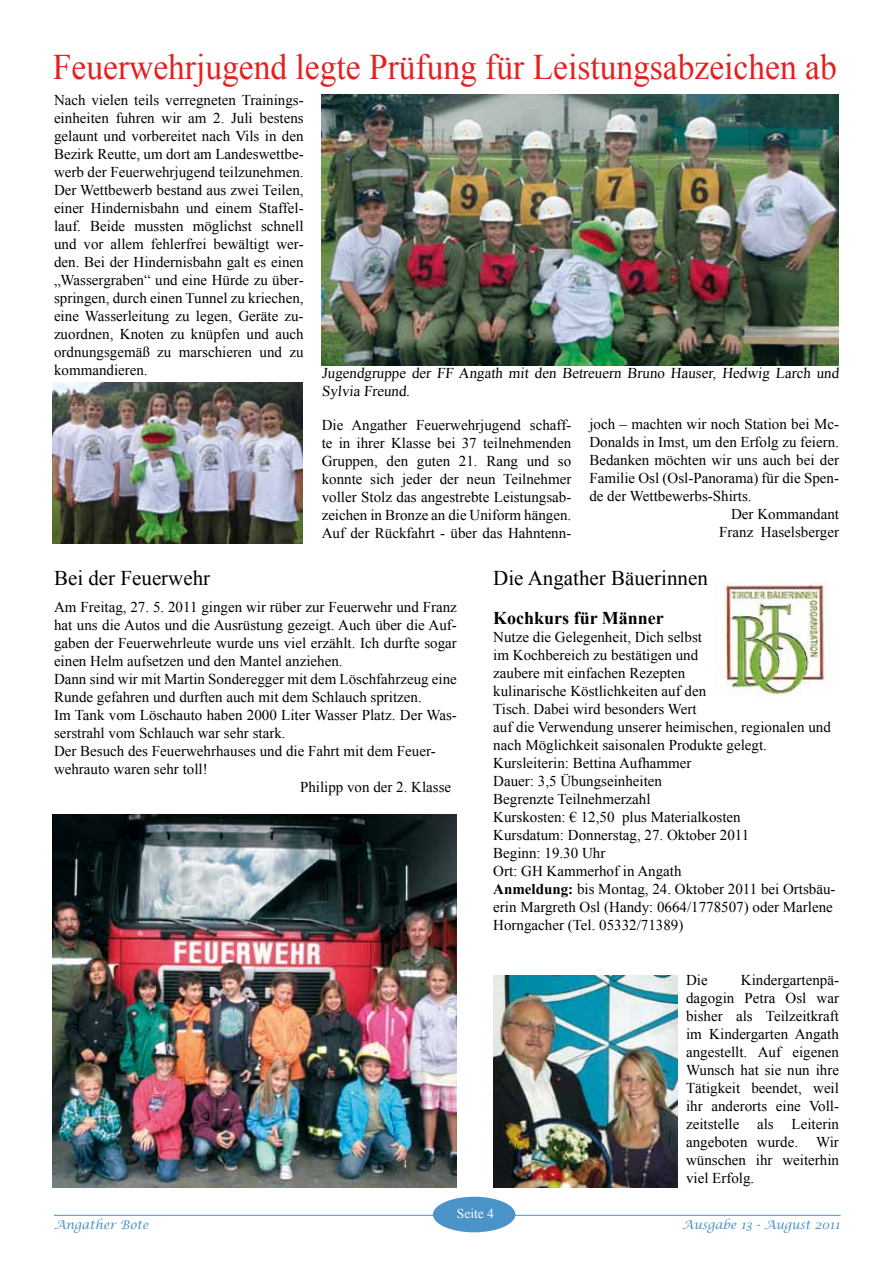
<style>
.page{position:relative;width:893px;height:1263px;background:#fff}
.page>*{position:absolute;margin:0;border:0;box-sizing:border-box;transform-origin:0 0}
.t1{font:36px "Times New Roman";color:#e32121;scale:.93 1}
.t2{font:21px "Times New Roman";color:#000}
.t3{font:700 18px "Times New Roman";color:#000}
.t4{font:15px/18px "Times New Roman";color:#000;text-align:justify}
.t5{font:13.5px "Times New Roman";color:#fff}
.t6{font:italic 12px "Lucida Calligraphy";color:#4a93c9}
.s1{font-weight:700}
</style>
<div class="page">
<hr style="left:54px;top:1215px;width:787px;height:1px;background:#4a93c9">
<div style="left:433px;top:1197px;width:82px;height:35px;background:#4a93c9;border-radius:50%"></div>
<img style="left:322px;top:94px;width:517px;height:272px">
<img style="left:53px;top:382px;width:250px;height:162px">
<img style="left:720px;top:583px;width:111px;height:113px">
<img style="left:493px;top:975px;width:184px;height:212px">
<img style="left:53px;top:814px;width:404px;height:373px">
<h1 class="t1" style="left:53px;top:43px;width:844px">Feuerwehrjugend legte Prüfung für Leistungsabzeichen ab</h1>
<p class="t4" style="left:54px;top:91px;width:251px">Nach vielen teils verregneten Trainings&shy;einheiten fuhren wir am 2. Juli bestens gelaunt und vorbereitet nach Vils in den Bezirk Reutte, um dort am Landeswettbe&shy;werb der Feuerwehrjugend teilzunehmen.<br>Der Wettbewerb bestand aus zwei Teilen, einer Hindernisbahn und einem Staffel&shy;lauf. Beide mussten möglichst schnell und vor allem fehlerfrei bewältigt wer&shy;den. Bei der Hindernisbahn galt es einen „Wassergraben“ und eine Hürde zu über&shy;springen, durch einen Tunnel zu kriechen, eine Wasserleitung zu legen, Geräte zu&shy;zuordnen, Knoten zu knüpfen und auch ordnungsgemäß zu marschieren und zu kommandieren.</p>
<p class="t4" style="left:322px;top:364px;width:520px">Jugendgruppe der FF Angath mit den Betreuern Bruno Hauser, Hedwig Larch und<br>Sylvia Freund.</p>
<p class="t4" style="left:322px;top:416px;width:251px">Die Angather Feuerwehrjugend schaff&shy;te in ihrer Klasse bei 37 teilnehmenden Gruppen, den guten 21. Rang und so konnte sich jeder der neun Teilnehmer voller Stolz das angestrebte Leistungsab&shy;zeichen in Bronze an die Uniform hängen.<br>Auf der Rückfahrt - über das Hahntenn-</p>
<p class="t4" style="left:589px;top:415px;width:251px">joch – machten wir noch Station bei Mc-</p>
<p class="t4" style="left:589px;top:433px;width:251px">Donalds in Imst, um den Erfolg zu feiern.</p>
<p class="t4" style="left:589px;top:451px;width:251px">Bedanken möchten wir uns auch bei der</p>
<p class="t4" style="left:589px;top:469px;width:251px">Familie Osl (Osl-Panorama) für die Spen-</p>
<p class="t4" style="left:589px;top:487px;width:164px">de der Wettbewerbs-Shirts.</p>
<p class="t4" style="left:731px;top:505px;width:109px">Der Kommandant</p>
<p class="t4" style="left:719px;top:523px;width:121px">Franz Haselsberger</p>
<h2 class="t2" style="left:54px;top:564px;width:158px">Bei der Feuerwehr</h2>
<p class="t4" style="left:54px;top:597px;width:404px">Am Freitag, 27. 5. 2011 gingen wir rüber zur Feuerwehr und Franz</p>
<p class="t4" style="left:54px;top:615px;width:404px">hat uns die Autos und die Ausrüstung gezeigt. Auch über die Auf-</p>
<p class="t4" style="left:54px;top:633px;width:404px">gaben der Feuerwehrleute wurde uns viel erzählt. Ich durfte sogar</p>
<p class="t4" style="left:54px;top:651px;width:290px">einen Helm aufsetzen und den Mantel anziehen.</p>
<p class="t4" style="left:54px;top:669px;width:404px">Dann sind wir mit Martin Sonderegger mit dem Löschfahrzeug eine</p>
<p class="t4" style="left:54px;top:687px;width:369px">Runde gefahren und durften auch mit dem Schlauch spritzen.</p>
<p class="t4" style="left:54px;top:705px;width:404px">Im Tank vom Löschauto haben 2000 Liter Wasser Platz. Der Was-</p>
<p class="t4" style="left:54px;top:723px;width:233px">serstrahl vom Schlauch war sehr stark.</p>
<p class="t4" style="left:54px;top:741px;width:383px">Der Besuch des Feuerwehrhauses und die Fahrt mit dem Feuer-</p>
<p class="t4" style="left:54px;top:759px;width:155px">wehrauto waren sehr toll!</p>
<p class="t4" style="left:300px;top:777px;width:153px">Philipp von der 2. Klasse</p>
<h2 class="t2" style="left:493px;top:564px;width:216px">Die Angather Bäuerinnen</h2>
<p class="t3" style="left:493px;top:606px;width:172px">Kochkurs für Männer</p>
<p class="t4" style="left:493px;top:628px;width:344px;text-align:left">Nutze die Gelegenheit, Dich selbst<br>im Kochbereich zu bestätigen und<br>zaubere mit einfachen Rezepten<br>kulinarische Köstlichkeiten auf den<br>Tisch. Dabei wird besonders Wert<br>auf die Verwendung unserer heimischen, regionalen und nach Möglichkeit saisonalen Produkte gelegt.<br>Kursleiterin: Bettina Aufhammer<br>Dauer: 3,5 Übungseinheiten<br>Begrenzte Teilnehmerzahl<br>Kurskosten: € 12,50 plus Materialkosten<br>Kursdatum: Donnerstag, 27. Oktober 2011<br>Beginn: 19.30 Uhr<br>Ort: GH Kammerhof in Angath<br><span class="s1">Anmeldung:</span> bis Montag, 24. Oktober 2011 bei Ortsbäu&shy;erin Margreth Osl (Handy: 0664/1778507) oder Marlene Horngacher (Tel. 05332/71389)</p>
<p class="t4" style="left:686px;top:971px;width:154px;text-indent:55px">Kindergartenpä&shy;dagogin Petra Osl war bisher als Teilzeitkraft im Kindergarten Angath angestellt. Auf eigenen Wunsch hat sie nun ihre Tätigkeit beendet, weil ihr anderorts eine Voll&shy;zeitstelle als Leiterin angeboten wurde. Wir wünschen ihr weiterhin viel Erfolg.</p>
<p class="t4" style="left:686px;top:971px;width:23px">Die</p>
<p class="t5" style="left:457px;top:1204px;width:39px">Seite 4</p>
<p class="t6" style="left:54px;top:1217px;width:96px">Angather Bote</p>
<p class="t6" style="left:682px;top:1218px;width:159px">Ausgabe 13 - August 2011</p>
</div>
